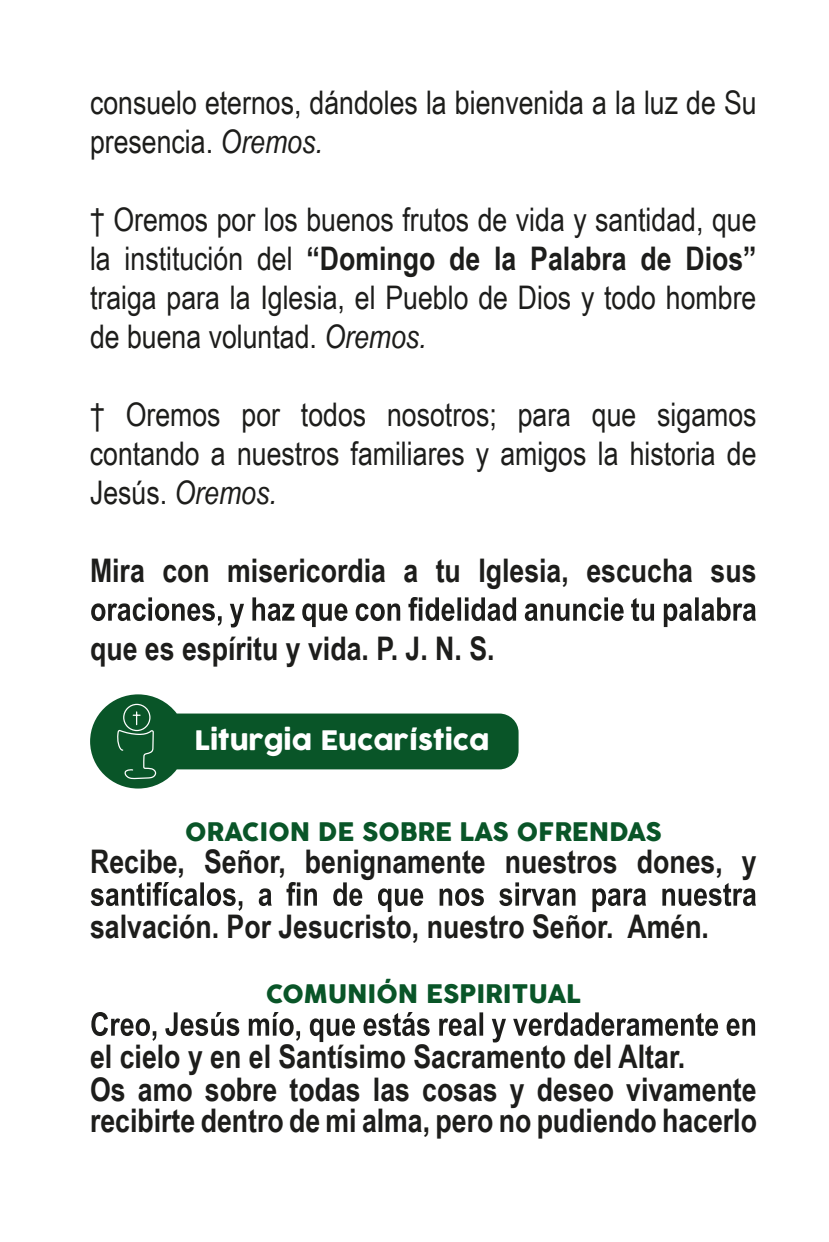
<style>
.page{position:relative;width:829px;height:1242px;background:#fff}
.page>*{position:absolute;margin:0;border:0;box-sizing:border-box;transform-origin:0 0}
.t1{font:32.5px/39px "Arial Narrow";color:#1d1d1b;text-align:justify}
.t2{font:700 32.5px/31.8px "Arial Narrow";color:#1d1d1b}
.t3{font:26.25px "Cocogoose";color:#fff}
.t4{font:25px "Cocogoose";color:#095528}
.s1{font-style:italic}
.s2{font-weight:700}
</style>
<div class="page">
<svg style="left:91px;top:882px;width:664px;height:30px"></svg>
<svg style="left:91px;top:1012px;width:663px;height:30px"></svg>
<svg style="left:90px;top:597px;width:665px;height:192px"></svg>
<p class="t1" style="left:90px;top:82px;width:667px">consuelo eternos, dándoles la bienvenida a la luz de Su presencia. <span class="s1">Oremos.</span></p>
<p class="t1" style="left:90px;top:199px;width:667px">† Oremos por los buenos frutos de vida y santidad, que la institución del <span class="s2">“Domingo de la Palabra de Dios” </span>traiga para la Iglesia, el Pueblo de Dios y todo hombre de buena voluntad. <span class="s1">Oremos.</span></p>
<p class="t1" style="left:90px;top:394px;width:667px">† Oremos por todos nosotros; para que sigamos contando a nuestros familiares y amigos la historia de Jesús. <span class="s1">Oremos.</span></p>
<p class="t2" style="left:90px;top:553px;width:667px">Mira con misericordia a tu Iglesia, escucha sus</p>
<p class="t2" style="left:90px;top:631px;width:406px">que es espíritu y vida. P. J. N. S.</p>
<p class="t3" style="left:195px;top:723px;width:296px">Liturgia Eucarística</p>
<p class="t4" style="left:185px;top:814px;width:478px">ORACION DE SOBRE LAS OFRENDAS</p>
<p class="t2" style="left:90px;top:828px;width:667px;line-height:65px">Recibe, Señor, benignamente nuestros dones, y salvación. Por Jesucristo, nuestro Señor. Amén.</p>
<p class="t4" style="left:266px;top:977px;width:317px">COMUNIÓN ESPIRITUAL</p>
<p class="t2" style="left:90px;top:1039px;width:668px">el cielo y en el Santísimo Sacramento del Altar.<br>Os amo sobre todas las cosas y deseo vivamente recibirte dentro de mi alma, pero no pudiendo hacerlo</p>
</div>
